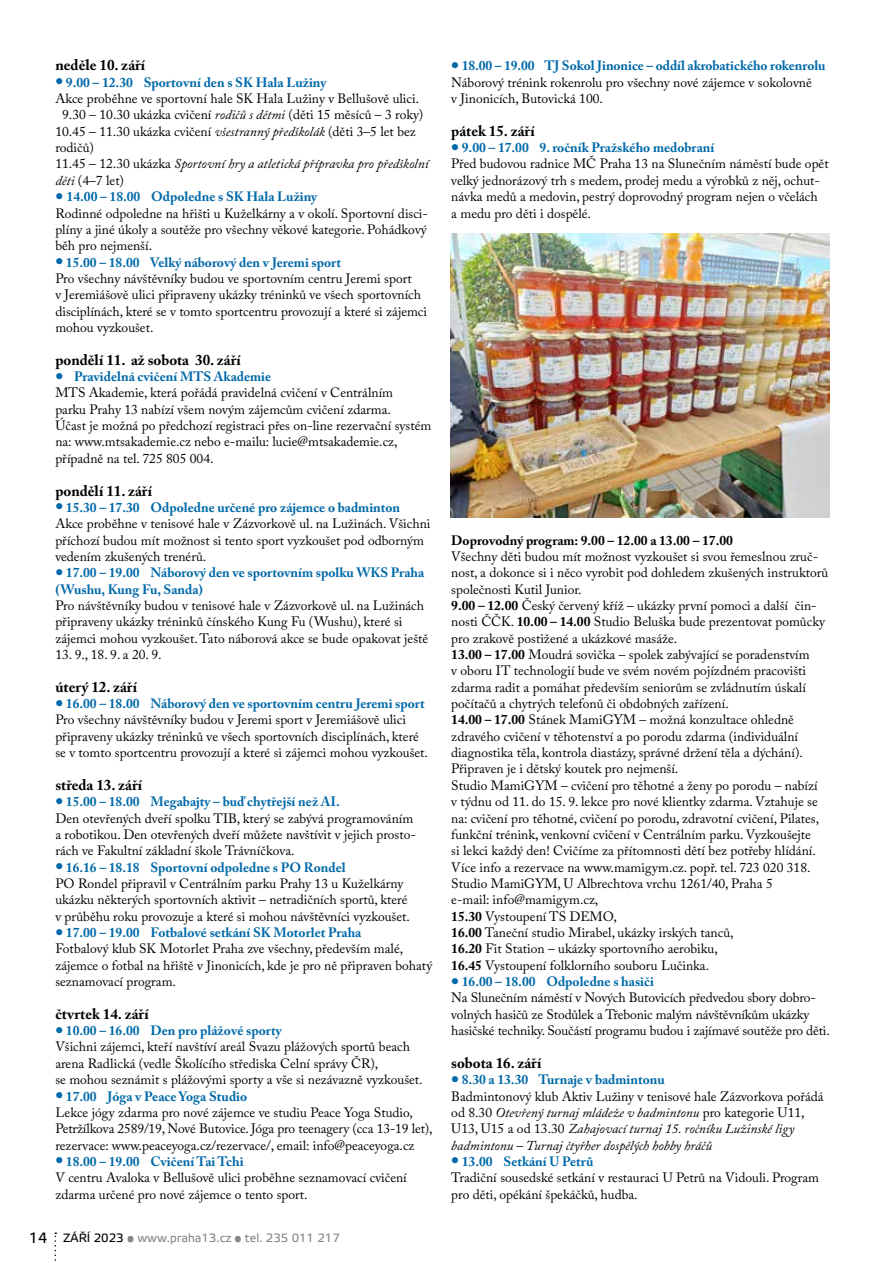
<style>
.page{position:relative;width:893px;height:1263px;background:#fff}
.page>*{position:absolute;margin:0;border:0;box-sizing:border-box;transform-origin:0 0}
.t1{font:700 15px "Adobe Caslon Pro";color:#000}
.t2{font:13.5px/16.4px "Adobe Caslon Pro";color:#000}
.t3{font:italic 13.5px/16.4px "Adobe Caslon Pro";color:#000}
.t4{font:700 13.5px/16.4px "Adobe Caslon Pro";color:#0069a9}
.t5{font:700 13.5px "Adobe Caslon Pro";color:#000}
.t6{font:12px "Elektra Text Pro";color:#878787}
.s1{font-style:italic}
.s2{font-style:normal}
.s3{color:#0069a9}
.s4{font-weight:700;color:#0069a9}
.s5{font-size:15px;color:#000}
.s6{color:#000}
.s7{font-weight:700}
.s8{font-weight:700;font-style:normal;color:#0069a9}
</style>
<div class="page">
<svg style="left:55px;top:1232px;width:1px;height:29px"></svg>
<img style="left:451px;top:233px;width:378px;height:284px">
<p class="t1" style="left:55px;top:56px;width:91px">neděle 10. září</p>
<p class="t4" style="left:55px;top:74px;width:273px">● 9.00 – 12.30 Sportovní den s SK Hala Lužiny</p>
<p class="t2" style="left:55px;top:90px;width:365px">Akce proběhne ve sportovní hale SK Hala Lužiny v Bellušově ulici.</p>
<p class="t2" style="left:62px;top:107px;width:363px">9.30 – 10.30 ukázka cvičení <span class="s1">rodičů s dětmi</span> (děti 15 měsíců – 3 roky)</p>
<p class="t2" style="left:55px;top:123px;width:362px">10.45 – 11.30 ukázka cvičení <span class="s1">všestranný předškolák</span> (děti 3–5 let bez</p>
<p class="t2" style="left:55px;top:139px;width:40px">rodičů)</p>
<p class="t3" style="left:55px;top:156px;width:375px"><span class="s2">11.45 – 12.30 ukázka</span> Sportovní hry a atletická přípravka pro předškolní</p>
<p class="t2" style="left:55px;top:172px;width:70px"><span class="s1">děti</span> (4–7 let)</p>
<p class="t2" style="left:55px;top:188px;width:374px"><span class="s3">●</span> <span class="s4">14.00 – 18.00 Odpoledne s SK Hala Lužiny<br></span>Rodinné odpoledne na hřišti u Kuželkárny a v okolí. Sportovní disci&shy;plíny a jiné úkoly a soutěže pro všechny věkové kategorie. Pohádkový běh pro nejmenší.</p>
<p class="t2" style="left:55px;top:254px;width:373px"><span class="s3">●</span> <span class="s4">15.00 – 18.00 Velký náborový den v Jeremi sport<br></span>Pro všechny návštěvníky budou ve sportovním centru Jeremi sport<br>v Jeremiášově ulici připraveny ukázky tréninků ve všech sportovních disciplínách, které se v tomto sportcentru provozují a které si zájemci mohou vyzkoušet.</p>
<p class="t1" style="left:55px;top:351px;width:187px">pondělí 11. až sobota 30. září</p>
<p class="t2" style="left:55px;top:368px;width:377px"><span class="s3">●</span> <span class="s4">Pravidelná cvičení MTS Akademie<br></span>MTS Akademie, která pořádá pravidelná cvičení v Centrálním<br>parku Prahy 13 nabízí všem novým zájemcům cvičení zdarma.<br>Účast je možná po předchozí registraci přes on-line rezervační systém na: www.mtsakademie.cz nebo e-mailu: lucie@mtsakademie.cz, případně na tel. 725 805 004.</p>
<p class="t1" style="left:55px;top:482px;width:98px">pondělí 11. září</p>
<p class="t2" style="left:55px;top:499px;width:377px"><span class="s3">●</span> <span class="s4">15.30 – 17.30 Odpoledne určené pro zájemce o badminton </span>Akce proběhne v tenisové hale v Zázvorkově ul. na Lužinách. Všichni příchozí budou mít možnost si tento sport vyzkoušet pod odborným vedením zkušených trenérů.</p>
<p class="t4" style="left:55px;top:564px;width:370px">● 17.00 – 19.00 Náborový den ve sportovním spolku WKS Praha (Wushu, Kung Fu, Sanda)</p>
<p class="t2" style="left:55px;top:597px;width:374px">Pro návštěvníky budou v tenisové hale v Zázvorkově ul. na Lužinách připraveny ukázky tréninků čínského Kung Fu (Wushu), které si zájemci mohou vyzkoušet. Tato náborová akce se bude opakovat ještě</p>
<p class="t2" style="left:55px;top:646px;width:108px">13. 9., 18. 9. a 20. 9.</p>
<p class="t1" style="left:55px;top:678px;width:83px">úterý 12. září</p>
<p class="t2" style="left:55px;top:695px;width:374px"><span class="s3">●</span> <span class="s4">16.00 – 18.00 Náborový den ve sportovním centru Jeremi sport </span>Pro všechny návštěvníky budou v Jeremi sport v Jeremiášově ulici připraveny ukázky tréninků ve všech sportovních disciplínách, které se v tomto sportcentru provozují a které si zájemci mohou vyzkoušet.</p>
<p class="t1" style="left:55px;top:776px;width:88px">středa 13. září</p>
<p class="t2" style="left:55px;top:793px;width:362px"><span class="s3">●</span> <span class="s4">15.00 – 18.00 Megabajty – buď chytřejší než AI.<br></span>Den otevřených dveří spolku TIB, který se zabývá programováním a robotikou. Den otevřených dveří můžete navštívit v jejich prosto&shy;rách ve Fakultní základní škole Trávníčkova.</p>
<p class="t2" style="left:55px;top:859px;width:356px"><span class="s3">●</span> <span class="s4">16.16 – 18.18 Sportovní odpoledne s PO Rondel<br></span>PO Rondel připravil v Centrálním parku Prahy 13 u Kuželkárny ukázku některých sportovních aktivit – netradičních sportů, které v průběhu roku provozuje a které si mohou návštěvníci vyzkoušet.</p>
<p class="t2" style="left:55px;top:924px;width:378px"><span class="s3">●</span> <span class="s4">17.00 – 19.00 Fotbalové setkání SK Motorlet Praha<br></span>Fotbalový klub SK Motorlet Praha zve všechny, především malé, zájemce o fotbal na hřiště v Jinonicích, kde je pro ně připraven bohatý seznamovací program.</p>
<p class="t1" style="left:55px;top:1005px;width:95px">čtvrtek 14. září</p>
<p class="t2" style="left:55px;top:1022px;width:369px"><span class="s3">●</span> <span class="s4">10.00 – 16.00 Den pro plážové sporty<br></span>Všichni zájemci, kteří navštíví areál Svazu plážových sportů beach arena Radlická (vedle Školícího střediska Celní správy ČR),<br>se mohou seznámit s plážovými sporty a vše si nezávazně vyzkoušet.</p>
<p class="t2" style="left:55px;top:1088px;width:379px"><span class="s3">●</span> <span class="s4">17.00 Jóga v Peace Yoga Studio<br></span>Lekce jógy zdarma pro nové zájemce ve studiu Peace Yoga Studio, Petržílkova 2589/19, Nové Butovice. Jóga pro teenagery (cca 13-19 let), rezervace: www.peaceyoga.cz/rezervace/, email: info@peaceyoga.cz</p>
<p class="t2" style="left:55px;top:1153px;width:353px"><span class="s3">●</span> <span class="s4">18.00 – 19.00 Cvičení Tai Tchi<br></span>V centru Avaloka v Bellušově ulici proběhne seznamovací cvičení zdarma určené pro nové zájemce o tento sport.</p>
<p class="t6" style="left:29px;top:1231px;width:313px"><span class="s5">14</span> <span class="s6">ZÁŘÍ 2023</span> • www.praha13.cz • tel. 235 011 217</p>
<p class="t2" style="left:451px;top:58px;width:376px"><span class="s3">●</span> <span class="s4">18.00 – 19.00 TJ Sokol Jinonice – oddíl akrobatického rokenrolu<br></span>Náborový trénink rokenrolu pro všechny nové zájemce v sokolovně<br>v Jinonicích, Butovická 100.</p>
<p class="t1" style="left:451px;top:122px;width:85px">pátek 15. září</p>
<p class="t2" style="left:451px;top:139px;width:379px"><span class="s3">●</span> <span class="s4">9.00 – 17.00 9. ročník Pražského medobraní<br></span>Před budovou radnice MČ Praha 13 na Slunečním náměstí bude opět velký jednorázový trh s medem, prodej medu a výrobků z něj, ochut&shy;návka medů a medovin, pestrý doprovodný program nejen o včelách<br>a medu pro děti i dospělé.</p>
<p class="t5" style="left:451px;top:532px;width:283px">Doprovodný program: 9.00 – 12.00 a 13.00 – 17.00</p>
<p class="t2" style="left:451px;top:548px;width:379px">Všechny děti budou mít možnost vyzkoušet si svou řemeslnou zruč&shy;nost, a dokonce si i něco vyrobit pod dohledem zkušených instruktorů společnosti Kutil Junior.<br><span class="s7">9.00 – 12.00</span> Český červený kříž – ukázky první pomoci a další čin&shy;nosti ČČK. <span class="s7">10.00 – 14.00</span> Studio Beluška bude prezentovat pomůcky pro zrakově postižené a ukázkové masáže.<br><span class="s7">13.00 – 17.00</span> Moudrá sovička – spolek zabývající se poradenstvím<br>v oboru IT technologií bude ve svém novém pojízdném pracovišti zdarma radit a pomáhat především seniorům se zvládnutím úskalí počítačů a chytrých telefonů či obdobných zařízení.<br><span class="s7">14.00 – 17.00</span> Stánek MamiGYM – možná konzultace ohledně zdravého cvičení v těhotenství a po porodu zdarma (individuální diagnostika těla, kontrola diastázy, správné držení těla a dýchání).<br>Připraven je i dětský koutek pro nejmenší.<br>Studio MamiGYM – cvičení pro těhotné a ženy po porodu – nabízí<br>v týdnu od 11. do 15. 9. lekce pro nové klientky zdarma. Vztahuje se na: cvičení pro těhotné, cvičení po porodu, zdravotní cvičení, Pilates, funkční trénink, venkovní cvičení v Centrálním parku. Vyzkoušejte<br>si lekci každý den! Cvičíme za přítomnosti dětí bez potřeby hlídání.<br>Více info a rezervace na www.mamigym.cz. popř. tel. 723 020 318.<br>Studio MamiGYM, U Albrechtova vrchu 1261/40, Praha 5<br>e-mail: info@mamigym.cz,<br><span class="s7">15.30</span> Vystoupení TS DEMO,<br><span class="s7">16.00</span> Taneční studio Mirabel, ukázky irských tanců,<br><span class="s7">16.20</span> Fit Station – ukázky sportovního aerobiku,<br><span class="s7">16.45</span> Vystoupení folklorního souboru Lučinka.</p>
<p class="t2" style="left:451px;top:973px;width:380px"><span class="s3">●</span> <span class="s4">16.00 – 18.00 Odpoledne s hasiči<br></span>Na Slunečním náměstí v Nových Butovicích předvedou sbory dobro&shy;volných hasičů ze Stodůlek a Třebonic malým návštěvníkům ukázky hasičské techniky. Součástí programu budou i zajímavé soutěže pro děti.</p>
<p class="t1" style="left:451px;top:1054px;width:92px">sobota 16. září</p>
<p class="t3" style="left:451px;top:1071px;width:374px"><span class="s3">●</span> <span class="s8">8.30 a 13.30 Turnaje v badmintonu<br></span><span class="s2">Badmintonový klub Aktiv Lužiny v tenisové hale Zázvorkova pořádá od 8.30</span> Otevřený turnaj mládeže v badmintonu <span class="s2">pro kategorie U11, U13, U15 a od 13.30</span> Zahajovací turnaj 15. ročníku Lužinské ligy badmintonu <span class="s2">–</span> Turnaj čtyřher dospělých hobby hráčů</p>
<p class="t2" style="left:451px;top:1153px;width:369px"><span class="s3">●</span> <span class="s4">13.00 Setkání U Petrů<br></span>Tradiční sousedské setkání v restauraci U Petrů na Vidouli. Program pro děti, opékání špekáčků, hudba.</p>
</div>
